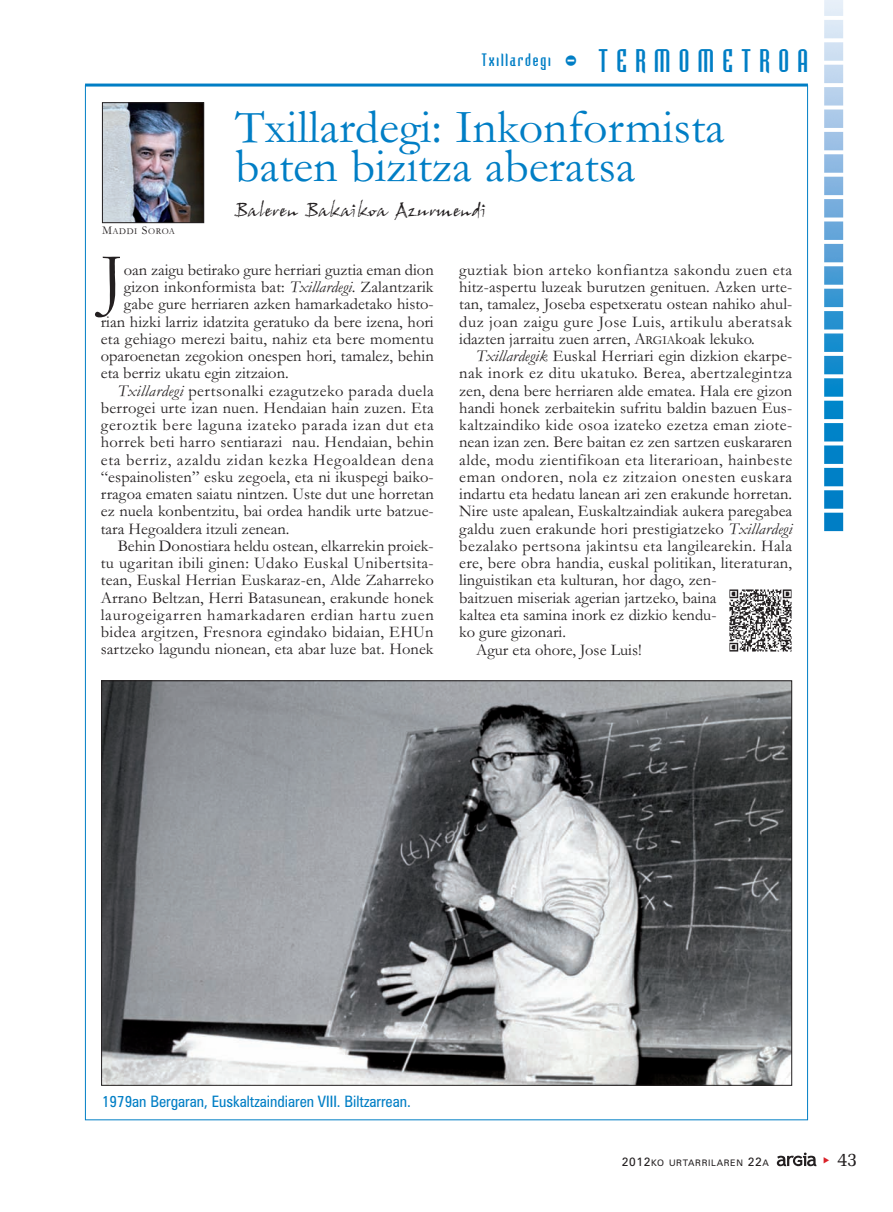
<style>
.page{position:relative;width:893px;height:1212px;background:#fff}
.page>*{position:absolute;margin:0;border:0;box-sizing:border-box;transform-origin:0 0}
.t1{font:69.15px "Garamond";color:#231f20}
.t2{font:48px/39px "Garamond";color:#007ec5}
.t3{font:30px "Bodiac";letter-spacing:.275em;color:#007ec5}
.t4{font:19.5px "John Handy LET Plain 10";color:#231f20}
.t5{font:19.5px "Memoir";color:#231f20}
.t6{font:16.5px/17.2px "Garamond";letter-spacing:.005em;color:#231f20;text-align:justify}
.t7{font:16.5px "Garamond";letter-spacing:.025em;color:#231f20}
.t8{font:16.5px "Garamond";letter-spacing:.03em;color:#231f20}
.t9{font:16.5px "Garamond";letter-spacing:.04em;color:#231f20}
.t10{font:16.5px "Garamond";letter-spacing:.045em;color:#231f20}
.t11{font:16.5px "Garamond";letter-spacing:.035em;color:#231f20}
.t12{font:condensed 15.75px "Zurich BT";color:#007ec5}
.t13{font:9px "Zurich BT";letter-spacing:.075em;color:#231f20}
.t14{font:9px "Garamond";letter-spacing:.06em;color:#231f20}
.s1{font-size:12px}
.s2{font-style:italic}
.s3{font-size:12.3px}
</style>
<div class="page">
<img style="left:824px;top:0;width:20px;height:532px">
<svg style="left:777px;top:1152px;width:39px;height:14px"></svg>
<img style="left:729px;top:589px;width:63px;height:63px">
<img style="left:104px;top:104px;width:98px;height:117px">
<div style="left:102px;top:102px;width:102px;height:121px;border:1px solid #231f20"></div>
<hr style="left:85px;top:84px;width:723px;height:3px;background:#007ec5">
<img style="left:103px;top:682px;width:687px;height:402px">
<h3 class="t3" style="left:481px;top:49px;width:328px"><sup>Txillardegi</sup> - TERMOMETROA</h3>
<p class="t14" style="left:102px;top:228px;width:74px"><span class="s1">M</span>ADDI <span class="s1">S</span>OROA</p>
<h2 class="t2" style="left:235px;top:113px;width:491px">Txillardegi: Inkonformista baten bizitza aberatsa</h2>
<p class="t4" style="left:235px;top:201px;width:260px">Baleren-Bakaikoa-Azurmendi-</p>
<h1 class="t1" style="left:101px;top:254px;width:25px">J</h1>
<p class="t6" style="left:124px;top:263px;width:311px">oan zaigu betirako gure herriari guztia eman dion</p>
<p class="t6" style="left:124px;top:280px;width:311px">gizon inkonformista bat: <span class="s2">Txillardegi.</span> Zalantzarik</p>
<p class="t6" style="left:124px;top:297px;width:311px">gabe gure herriaren azken hamarkadetako histo-</p>
<p class="t6" style="left:101px;top:315px;width:334px">rian hizki larriz idatzita geratuko da bere izena, hori</p>
<p class="t6" style="left:101px;top:332px;width:334px">eta gehiago merezi baitu, nahiz eta bere momentu</p>
<p class="t6" style="left:101px;top:349px;width:334px">oparoenetan zegokion onespen hori, tamalez, behin</p>
<p class="t6" style="left:101px;top:366px;width:189px">eta berriz ukatu egin zitzaion.</p>
<p class="t7" style="left:118px;top:385px;width:317px"><span class="s2">Txillardegi</span> pertsonalki ezagutzeko parada duela</p>
<p class="t6" style="left:101px;top:401px;width:334px">berrogei urte izan nuen. Hendaian hain zuzen. Eta</p>
<p class="t9" style="left:101px;top:419px;width:334px">geroztik bere laguna izateko parada izan dut eta</p>
<p class="t6" style="left:101px;top:435px;width:334px">horrek beti harro sentiarazi nau. Hendaian, behin</p>
<p class="t10" style="left:101px;top:454px;width:334px">eta berriz, azaldu zidan kezka Hegoaldean dena</p>
<p class="t6" style="left:101px;top:470px;width:334px">“espainolisten” esku zegoela, eta ni ikuspegi baiko-</p>
<p class="t6" style="left:101px;top:487px;width:335px">rragoa ematen saiatu nintzen. Uste dut une horretan</p>
<p class="t6" style="left:101px;top:504px;width:334px">ez nuela konbentzitu, bai ordea handik urte batzue-</p>
<p class="t6" style="left:101px;top:522px;width:190px">tara Hegoaldera itzuli zenean.</p>
<p class="t6" style="left:118px;top:539px;width:317px">Behin Donostiara heldu ostean, elkarrekin proiek-</p>
<p class="t6" style="left:101px;top:556px;width:335px">tu ugaritan ibili ginen: Udako Euskal Unibertsita-</p>
<p class="t6" style="left:101px;top:573px;width:334px">tean, Euskal Herrian Euskaraz-en, Alde Zaharreko</p>
<p class="t6" style="left:101px;top:591px;width:334px">Arrano Beltzan, Herri Batasunean, erakunde honek</p>
<p class="t9" style="left:101px;top:609px;width:334px">laurogeigarren hamarkadaren erdian hartu zuen</p>
<p class="t6" style="left:101px;top:625px;width:334px">bidea argitzen, Fresnora egindako bidaian, EHUn</p>
<p class="t6" style="left:101px;top:642px;width:334px">sartzeko lagundu nionean, eta abar luze bat. Honek</p>
<p class="t6" style="left:459px;top:263px;width:334px">guztiak bion arteko konfiantza sakondu zuen eta hitz-aspertu luzeak burutzen genituen. Azken urte&shy;tan, tamalez, Joseba espetxeratu ostean nahiko ahul&shy;duz joan zaigu gure Jose Luis, artikulu aberatsak idazten jarraitu zuen arren, A<span class="s3">RGIA</span>koak lekuko.</p>
<p class="t6" style="left:476px;top:349px;width:317px"><span class="s2">Txillardegik</span> Euskal Herriari egin dizkion ekarpe-</p>
<p class="t8" style="left:459px;top:367px;width:335px">nak inork ez ditu ukatuko. Berea, abertzalegintza</p>
<p class="t6" style="left:459px;top:384px;width:334px">zen, dena bere herriaren alde ematea. Hala ere gizon</p>
<p class="t6" style="left:459px;top:401px;width:334px">handi honek zerbaitekin sufritu baldin bazuen Eus-</p>
<p class="t7" style="left:459px;top:419px;width:334px">kaltzaindiko kide osoa izateko ezetza eman ziote-</p>
<p class="t6" style="left:459px;top:435px;width:334px">nean izan zen. Bere baitan ez zen sartzen euskararen</p>
<p class="t8" style="left:459px;top:454px;width:334px">alde, modu zientifikoan eta literarioan, hainbeste</p>
<p class="t11" style="left:459px;top:471px;width:334px">eman ondoren, nola ez zitzaion onesten euskara</p>
<p class="t6" style="left:459px;top:487px;width:334px">indartu eta hedatu lanean ari zen erakunde horretan.</p>
<p class="t6" style="left:459px;top:504px;width:334px">Nire uste apalean, Euskaltzaindiak aukera paregabea</p>
<p class="t6" style="left:459px;top:522px;width:334px">galdu zuen erakunde hori prestigiatzeko <span class="s2">Txillardegi</span></p>
<p class="t7" style="left:459px;top:540px;width:334px">bezalako pertsona jakintsu eta langilearekin. Hala</p>
<p class="t6" style="left:459px;top:556px;width:334px">ere, bere obra handia, euskal politikan, literaturan,</p>
<p class="t6" style="left:459px;top:573px;width:259px">linguistikan eta kulturan, hor dago, zen-</p>
<p class="t6" style="left:459px;top:591px;width:259px">baitzuen miseriak agerian jartzeko, baina</p>
<p class="t6" style="left:459px;top:608px;width:259px">kaltea eta samina inork ez dizkio kendu-</p>
<p class="t6" style="left:459px;top:625px;width:108px">ko gure gizonari.</p>
<p class="t6" style="left:476px;top:643px;width:167px">Agur eta ohore, Jose Luis!</p>
<p class="t12" style="left:102px;top:1096px;width:310px">1979an Bergaran, Euskaltzaindiaren VIII. Biltzarrean.</p>
<p class="t13" style="left:622px;top:1160px;width:149px"><span class="s1">2012</span>KO URTARRILAREN <span class="s1">22</span>A</p>
<p class="t5" style="left:837px;top:1151px;width:22px">43</p>
</div>
